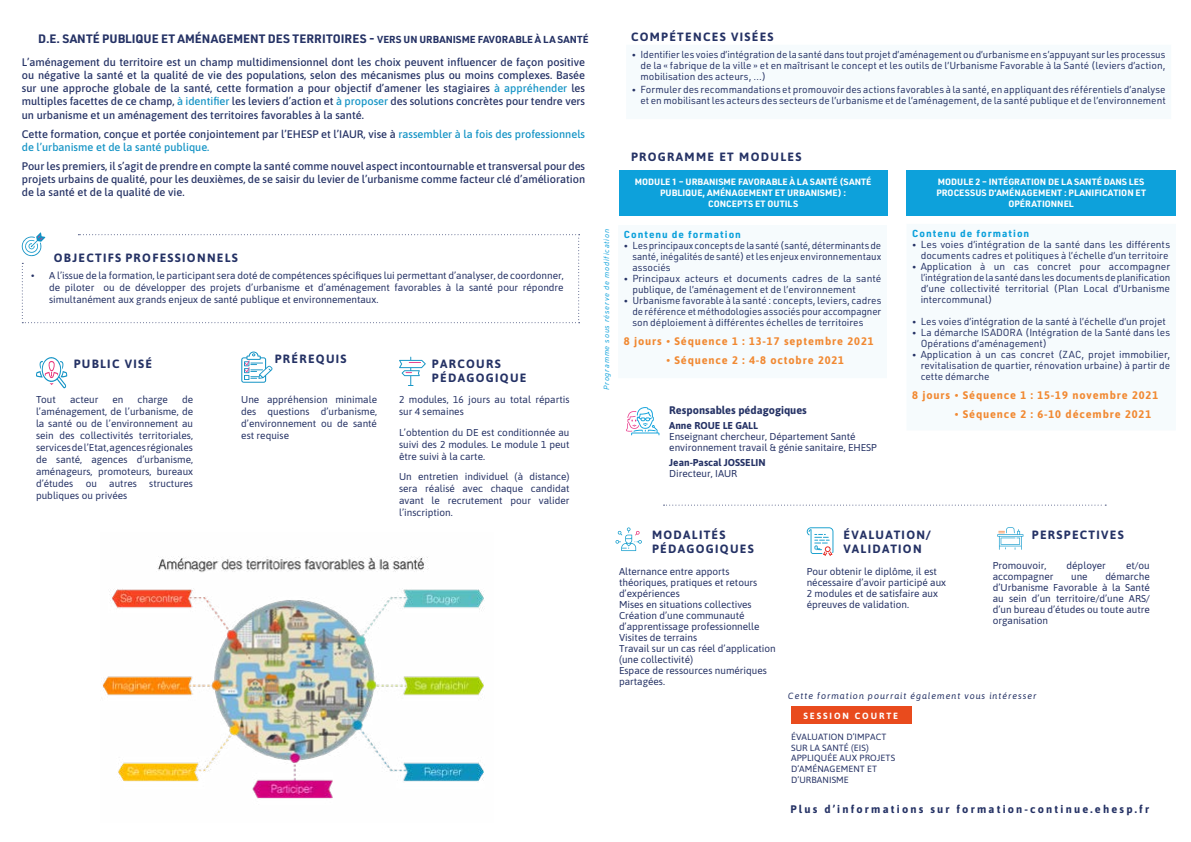
<style>
.page{position:relative;width:1191px;height:842px;background:#fff}
.page>*{position:absolute;margin:0;border:0;box-sizing:border-box;transform-origin:0 0}
.t1{font:700 12px/14.4px "Asap";letter-spacing:.11em;color:#253265}
.t2{font:700 12px "URWDIN";color:#253265}
.t3{font:500 11px/13.2px "Asap";color:#253265;text-align:justify}
.t4{font:500 11px/13.2px "Asap";color:#1393c5}
.t5{font:700 11px "Asap";letter-spacing:.08em;color:#f18932}
.t6{font:700 11px "Asap";letter-spacing:.2em;color:#253265}
.t7{font:700 11px "Asap";color:#253265}
.t8{font:10px/12px "Asap";color:#253265;text-align:justify}
.t9{font:10px/11px "URWDIN";color:#253265;text-align:justify}
.t10{font:700 10px "URWDIN";letter-spacing:.1em;color:#0da1db}
.t11{font:700 10px "Asap";color:#253265}
.t12{font:700 9px/10.8px "URWDIN";color:#fff;text-align:center}
.t13{font:9px/10.8px "Asap";letter-spacing:.01em;color:#253265}
.t14{font:italic 9px "Asap";letter-spacing:.1em;color:#253265}
.t15{font:700 9px "Asap";letter-spacing:.21em;color:#fff}
.t16{font:italic 7.4px "URWDIN";letter-spacing:.1em;color:#0da1db}
.s1{font-size:10px}
.s2{color:#1393c5}
.s3{color:#253265}
.s4{font-size:8px}
</style>
<div class="page">
<div style="left:791px;top:706px;width:120px;height:17px;background:#e94b1d"></div>
<div style="left:906px;top:170px;width:269px;height:45px;background:#0da1db"></div>
<div style="left:619px;top:170px;width:268px;height:45px;background:#0da1db"></div>
<svg style="left:997px;top:527px;width:26px;height:23px"></svg>
<svg style="left:241px;top:351px;width:32px;height:32px"></svg>
<svg style="left:36px;top:357px;width:31px;height:32px"></svg>
<svg style="left:22px;top:232px;width:558px;height:91px"></svg>
<svg style="left:663px;top:505px;width:443px;height:1px"></svg>
<svg style="left:615px;top:527px;width:27px;height:24px"></svg>
<svg style="left:806px;top:527px;width:27px;height:29px"></svg>
<svg style="left:399px;top:357px;width:27px;height:29px"></svg>
<svg style="left:626px;top:407px;width:33px;height:28px"></svg>
<img style="left:102px;top:556px;width:382px;height:243px">
<p class="t2" style="left:38px;top:30px;width:552px">D.E. SANTÉ PUBLIQUE ET AMÉNAGEMENT DES TERRITOIRES - <span class="s1">VERS UN URBANISME FAVORABLE À LA SANTÉ</span></p>
<p class="t3" style="left:22px;top:55px;width:565px">L’aménagement du territoire est un champ multidimensionnel dont les choix peuvent influencer de façon positive ou négative la santé et la qualité de vie des populations, selon des mécanismes plus ou moins complexes. Basée sur une approche globale de la santé, cette formation a pour objectif d’amener les stagiaires <span class="s2">à appréhender</span> les multiples facettes de ce champ, <span class="s2">à identifier</span> les leviers d’action et <span class="s2">à proposer</span> des solutions concrètes pour tendre vers un urbanisme et un aménagement des territoires favorables à la santé.</p>
<p class="t4" style="left:22px;top:126px;width:565px"><span class="s3">Cette formation, conçue et portée conjointement par l’EHESP et l’IAUR, vise à</span> rassembler à la fois des professionnels de l’urbanisme et de la santé publique.</p>
<p class="t3" style="left:22px;top:159px;width:565px">Pour les premiers, il s’agit de prendre en compte la santé comme nouvel aspect incontournable et transversal pour des projets urbains de qualité, pour les deuxièmes, de se saisir du levier de l’urbanisme comme facteur clé d’amélioration de la santé et de la qualité de vie.</p>
<p class="t1" style="left:54px;top:250px;width:186px">OBJECTIFS PROFESSIONNELS</p>
<p class="t8" style="left:49px;top:269px;width:516px;text-indent:-18px">• A l’issue de la formation, le participant sera doté de compétences spécifiques lui permettant d’analyser, de coordonner, de piloter ou de développer des projets d’urbanisme et d’aménagement favorables à la santé pour répondre simultanément aux grands enjeux de santé publique et environnementaux.</p>
<p class="t1" style="left:74px;top:356px;width:80px">PUBLIC VISÉ</p>
<p class="t1" style="left:275px;top:351px;width:73px">PRÉREQUIS</p>
<p class="t1" style="left:432px;top:356px;width:96px">PARCOURS<br>PÉDAGOGIQUE</p>
<p class="t8" style="left:36px;top:393px;width:21px">Tout</p>
<p class="t8" style="left:70px;top:393px;width:30px">acteur</p>
<p class="t8" style="left:112px;top:393px;width:12px">en</p>
<p class="t8" style="left:137px;top:393px;width:32px">charge</p>
<p class="t8" style="left:36px;top:393px;width:159px;text-indent:146px">de l’aménagement, de l’urbanisme, de la santé ou de l’environnement au sein des collectivités territoriales, services de l’Etat, agences régionales de santé, agences d’urbanisme, aménageurs, promoteurs, bureaux d’études ou autres structures publiques ou privées</p>
<p class="t8" style="left:241px;top:393px;width:137px">Une appréhension minimale des questions d’urbanisme, d’environnement ou de santé est requise</p>
<p class="t8" style="left:399px;top:393px;width:172px">2 modules, 16 jours au total répartis sur 4 semaines</p>
<p class="t8" style="left:399px;top:426px;width:172px">L’obtention du DE est conditionnée au suivi des 2 modules. Le module 1 peut être suivi à la carte.</p>
<p class="t8" style="left:399px;top:470px;width:172px">Un entretien individuel (à distance) sera réalisé avec chaque candidat avant le recrutement pour valider l’inscription.</p>
<p class="t1" style="left:631px;top:29px;width:144px">COMPÉTENCES VISÉES</p>
<p class="t9" style="left:640px;top:48px;width:526px;text-indent:-9px"><span class="s4">•</span> Identifier les voies d’intégration de la santé dans tout projet d’aménagement ou d’urbanisme en s’appuyant sur les processus de la « fabrique de la ville » et en maîtrisant le concept et les outils de l’Urbanisme Favorable à la Santé (leviers d’action, mobilisation des acteurs, …)</p>
<p class="t9" style="left:632px;top:84px;width:535px;text-align:right"><span class="s4">•</span> Formuler des recommandations et promouvoir des actions favorables à la santé, en appliquant des référentiels d’analyse et en mobilisant les acteurs des secteurs de l’urbanisme et de l’aménagement, de la santé publique et de l’environnement</p>
<p class="t1" style="left:631px;top:149px;width:172px">PROGRAMME ET MODULES</p>
<p class="t12" style="left:635px;top:176px;width:238px">MODULE 1 – URBANISME FAVORABLE À LA SANTÉ (SANTÉ<br>PUBLIQUE, AMÉNAGEMENT ET URBANISME) :<br>CONCEPTS ET OUTILS</p>
<p class="t12" style="left:936px;top:176px;width:211px">MODULE 2 – INTÉGRATION DE LA SANTÉ DANS LES<br>PROCESSUS D’AMÉNAGEMENT : PLANIFICATION ET<br>OPÉRATIONNEL</p>
<p class="t16" style="left:602px;top:390px;width:163px;rotate:-90deg">Programme sous réserve de modification</p>
<p class="t10" style="left:912px;top:226px;width:119px">Contenu de formation</p>
<p class="t10" style="left:624px;top:227px;width:119px">Contenu de formation</p>
<p class="t9" style="left:632px;top:240px;width:250px;text-indent:-9px"><span class="s4">•</span> Les principaux concepts de la santé (santé, déterminants de santé, inégalités de santé) et les enjeux environnementaux associés</p>
<p class="t9" style="left:632px;top:273px;width:250px;text-indent:-9px"><span class="s4">•</span> Principaux acteurs et documents cadres de la santé publique, de l’aménagement et de l’environnement</p>
<p class="t9" style="left:632px;top:295px;width:250px;text-indent:-9px"><span class="s4">•</span> Urbanisme favorable à la santé : concepts, leviers, cadres de référence et méthodologies associés pour accompagner son déploiement à différentes échelles de territoires</p>
<p class="t5" style="left:624px;top:333px;width:251px">8 jours • Séquence 1 : 13-17 septembre 2021</p>
<p class="t5" style="left:666px;top:352px;width:179px">• Séquence 2 : 4-8 octobre 2021</p>
<p class="t9" style="left:912px;top:238px;width:259px;text-align:right"><span class="s4">•</span> Les voies d’intégration de la santé dans les différents documents cadres et politiques à l’échelle d’un territoire</p>
<p class="t9" style="left:920px;top:260px;width:251px;text-indent:-9px"><span class="s4">•</span> Application à un cas concret pour accompagner l’intégration de la santé dans les documents de planification d’une collectivité territorial (Plan Local d’Urbanisme intercommunal)</p>
<p class="t9" style="left:912px;top:315px;width:255px"><span class="s4">•</span> Les voies d’intégration de la santé à l’échelle d’un projet</p>
<p class="t9" style="left:920px;top:326px;width:251px;text-indent:-9px"><span class="s4">•</span> La démarche ISADORA (Intégration de la Santé dans les<br>Opérations d’aménagement)</p>
<p class="t9" style="left:920px;top:348px;width:251px;text-indent:-9px"><span class="s4">•</span> Application à un cas concret (ZAC, projet immobilier, revitalisation de quartier, rénovation urbaine) à partir de cette démarche</p>
<p class="t5" style="left:912px;top:387px;width:248px">8 jours • Séquence 1 : 15-19 novembre 2021</p>
<p class="t5" style="left:954px;top:406px;width:198px">• Séquence 2 : 6-10 décembre 2021</p>
<p class="t7" style="left:669px;top:402px;width:139px">Responsables pédagogiques</p>
<p class="t11" style="left:669px;top:418px;width:90px">Anne ROUE LE GALL</p>
<p class="t8" style="left:669px;top:430px;width:209px;line-height:11px">Enseignant chercheur, Département Santé environnement travail &amp; génie sanitaire, EHESP</p>
<p class="t11" style="left:669px;top:455px;width:98px">Jean-Pascal JOSSELIN</p>
<p class="t8" style="left:669px;top:467px;width:70px">Directeur, IAUR</p>
<p class="t1" style="left:652px;top:526px;width:103px">MODALITÉS<br>PÉDAGOGIQUES</p>
<p class="t1" style="left:843px;top:526px;width:89px">ÉVALUATION/<br>VALIDATION</p>
<p class="t8" style="left:619px;top:565px;width:158px;line-height:11px;text-align:left">Alternance entre apports théoriques, pratiques et retours d’expériences<br>Mises en situations collectives<br>Création d’une communauté d’apprentissage professionnelle<br>Visites de terrains<br>Travail sur un cas réel d’application (une collectivité)<br>Espace de ressources numériques partagées.</p>
<p class="t8" style="left:806px;top:565px;width:141px;line-height:11px;text-align:left">Pour obtenir le diplôme, il est nécessaire d’avoir participé aux<br>2 modules et de satisfaire aux épreuves de validation.</p>
<p class="t1" style="left:1031px;top:526px;width:93px">PERSPECTIVES</p>
<p class="t8" style="left:992px;top:559px;width:55px">Promouvoir,</p>
<p class="t8" style="left:1066px;top:559px;width:41px">déployer</p>
<p class="t8" style="left:1126px;top:559px;width:25px">et/ou</p>
<p class="t8" style="left:992px;top:570px;width:62px">accompagner</p>
<p class="t8" style="left:1071px;top:570px;width:18px">une</p>
<p class="t8" style="left:992px;top:571px;width:159px;line-height:11px;text-indent:113px">démarche d’Urbanisme Favorable à la Santé au sein d’un territoire/d’une ARS/ d’un bureau d’études ou toute autre organisation</p>
<p class="t14" style="left:788px;top:690px;width:250px">Cette formation pourrait également vous intéresser</p>
<p class="t15" style="left:803px;top:709px;width:96px">SESSION COURTE</p>
<p class="t13" style="left:791px;top:731px;width:106px">ÉVALUATION D’IMPACT<br>SUR LA SANTÉ (EIS)<br>APPLIQUÉE AUX PROJETS<br>D’AMÉNAGEMENT ET<br>D’URBANISME</p>
<p class="t6" style="left:790px;top:801px;width:360px">Plus d’informations sur formation-continue.ehesp.fr</p>
</div>
